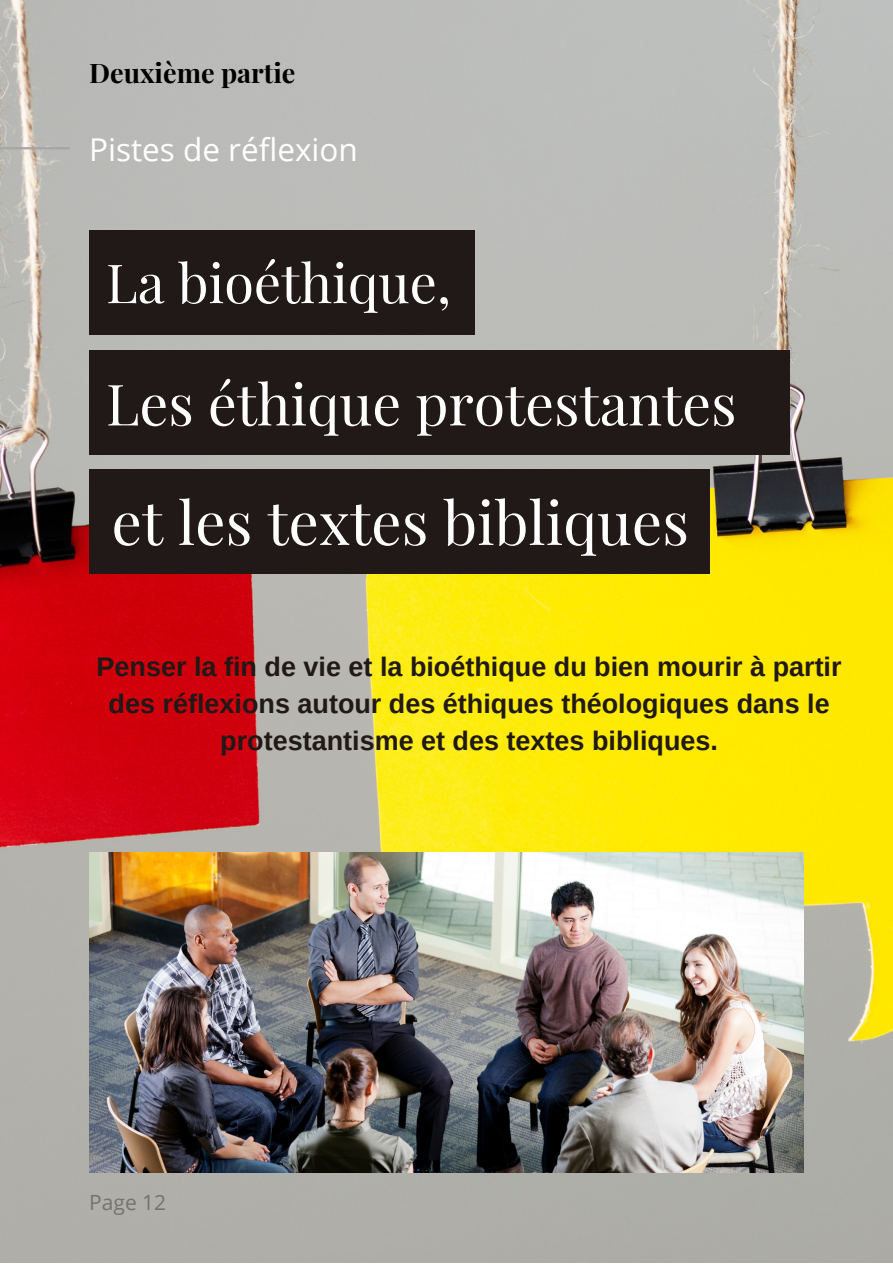
<style>
.page{position:relative;width:893px;height:1264px;background:#fff}
.page>*{position:absolute;margin:0;border:0;box-sizing:border-box;transform-origin:0 0}
.t1{font:60px "Playfair Display";color:#fff}
.t2{font:57px "Playfair Display";color:#fff}
.t3{font:54px "Playfair Display";color:#fff}
.t4{font:31.5px "Open Sans";color:#fff}
.t5{font:700 27px/37px "Arimo";color:#201917;text-align:center}
.t6{font:700 27px "Playfair Display";color:#000}
.t7{font:21px "Open Sans";color:#737373}
</style>
<div class="page">
<img style="left:0;top:0;width:892px;height:1262px">
<div style="left:89px;top:230px;width:386px;height:105px;background:#201917"></div>
<hr style="left:0;top:147px;width:69px;height:2px;background:#a6a6a6">
<div style="left:89px;top:350px;width:701px;height:104px;background:#201917"></div>
<div style="left:89px;top:469px;width:621px;height:105px;background:#201917"></div>
<img style="left:89px;top:852px;width:714px;height:320px">
<p class="t6" style="left:89px;top:54px;width:208px">Deuxième partie</p>
<p class="t4" style="left:89px;top:127px;width:270px">Pistes de réflexion</p>
<p class="t3" style="left:106px;top:245px;width:346px">La bioéthique,</p>
<p class="t2" style="left:106px;top:364px;width:632px">Les éthique protestantes</p>
<p class="t1" style="left:111px;top:480px;width:579px">et les textes bibliques</p>
<p class="t5" style="left:97px;top:648px;width:746px">Penser la fin de vie et la bioéthique du bien mourir à partir des réflexions autour des éthiques théologiques dans le protestantisme et des textes bibliques.</p>
<p class="t7" style="left:89px;top:1187px;width:78px">Page 12</p>
</div>
